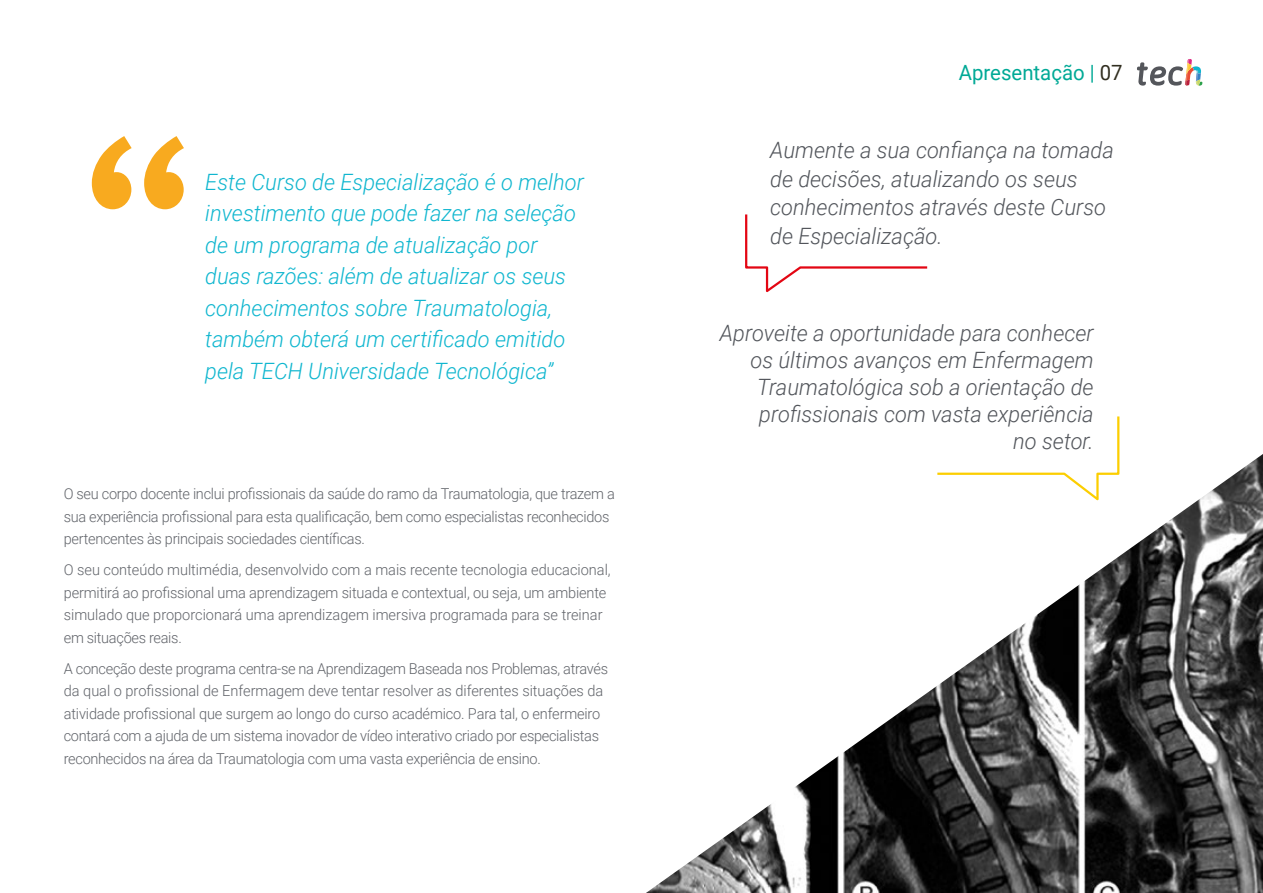
<style>
.page{position:relative;width:1263px;height:893px;background:#fff}
.page>*{position:absolute;margin:0;border:0;box-sizing:border-box;transform-origin:0 0}
.t1{font:italic 300 22.5px/27px "Roboto";color:#52555b;text-align:right}
.t2{font:italic 300 22.5px/31.5px "Roboto";color:#0fb6cf}
.t3{font:21px "Roboto";color:#00a996}
.t4{font:300 15px/22.5px "Roboto";letter-spacing:-.02em;color:#61646a}
.t5{font:300 15px/22.5px "Roboto";color:#61646a}
.s1{color:#312e20}
</style>
<div class="page">
<svg style="left:1117px;top:416px;width:3px;height:38px"></svg>
<svg style="left:745px;top:214px;width:183px;height:79px"></svg>
<img style="left:646px;top:454px;width:617px;height:439px">
<svg style="left:1137px;top:59px;width:65px;height:27px"></svg>
<svg style="left:92px;top:136px;width:92px;height:73px"></svg>
<p class="t2" style="left:205px;top:165px;width:380px">Este Curso de Especialização é o melhor investimento que pode fazer na seleção de um programa de atualização por duas razões: além de atualizar os seus conhecimentos sobre Traumatologia, também obterá um certificado emitido pela TECH Universidade Tecnológica”</p>
<p class="t4" style="left:64px;top:482px;width:553px">O seu corpo docente inclui profissionais da saúde do ramo da Traumatologia, que trazem a sua experiência profissional para esta qualificação, bem como especialistas reconhecidos pertencentes às principais sociedades científicas.</p>
<p class="t5" style="left:64px;top:558px;width:548px">O seu conteúdo multimédia, desenvolvido com a mais recente tecnologia educacional, permitirá ao profissional uma aprendizagem situada e contextual, ou seja, um ambiente simulado que proporcionará uma aprendizagem imersiva programada para se treinar em situações reais.</p>
<p class="t4" style="left:64px;top:657px;width:546px">A conceção deste programa centra-se na Aprendizagem Baseada nos Problemas, através da qual o profissional de Enfermagem deve tentar resolver as diferentes situações da atividade profissional que surgem ao longo do curso académico. Para tal, o enfermeiro contará com a ajuda de um sistema inovador de vídeo interativo criado por especialistas reconhecidos na área da Traumatologia com uma vasta experiência de ensino.</p>
<h2 class="t3" style="left:959px;top:57px;width:165px">Apresentação | <span class="s1">07</span></h2>
<h1 class="t1" style="left:770px;top:135px;width:345px;line-height:28.5px;text-align:left">Aumente a sua confiança na tomada de decisões, atualizando os seus conhecimentos através deste Curso de Especialização.</h1>
<h1 class="t1" style="left:720px;top:319px;width:375px">Aproveite a oportunidade para conhecer os últimos avanços em Enfermagem<br>Traumatológica sob a orientação de profissionais com vasta experiência<br>no setor.</h1>
</div>
